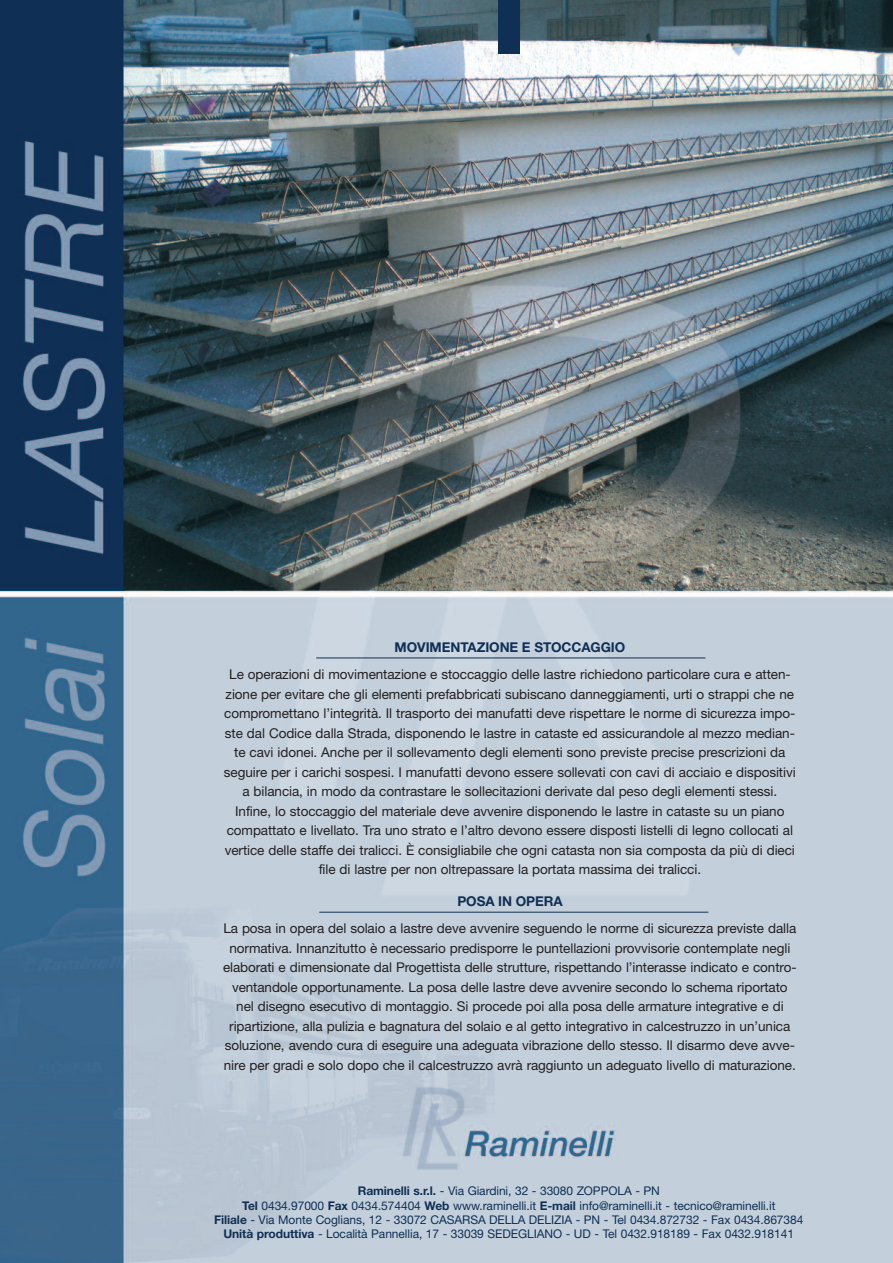
<style>
.page{position:relative;width:893px;height:1263px;background:#fff}
.page>*{position:absolute;margin:0;border:0;box-sizing:border-box;transform-origin:0 0}
.t1{font:13.5px/19.5px "Helvetica Neue";letter-spacing:-.005em;color:#231f20;text-align:center}
.t2{font:700 13.5px "Helvetica Neue";letter-spacing:-.005em;color:#102f54}
.t3{font:12px/14.4px "Helvetica Neue";letter-spacing:-.005em;color:#102f54;text-align:center}
.s1{font-weight:700}
</style>
<div class="page">
<img style="left:0;top:0;width:893px;height:1263px">
<hr style="left:316px;top:658px;width:389px;height:1px;background:#102f54">
<div style="left:498px;top:0;width:22px;height:54px;background:#102f54"></div>
<hr style="left:319px;top:912px;width:389px;height:1px;background:#102f54">
<p class="t2" style="left:395px;top:642px;width:232px">MOVIMENTAZIONE E STOCCAGGIO</p>
<p class="t1" style="left:224px;top:666px;width:573px">Le operazioni di movimentazione e stoccaggio delle lastre richiedono particolare cura e atten&shy;zione per evitare che gli elementi prefabbricati subiscano danneggiamenti, urti o strappi che ne compromettano l’integrità. Il trasporto dei manufatti deve rispettare le norme di sicurezza impo&shy;ste dal Codice dalla Strada, disponendo le lastre in cataste ed assicurandole al mezzo median&shy;te cavi idonei. Anche per il sollevamento degli elementi sono previste precise prescrizioni da seguire per i carichi sospesi. I manufatti devono essere sollevati con cavi di acciaio e dispositivi a bilancia, in modo da contrastare le sollecitazioni derivate dal peso degli elementi stessi.<br>Infine, lo stoccaggio del materiale deve avvenire disponendo le lastre in cataste su un piano compattato e livellato. Tra uno strato e l’altro devono essere disposti listelli di legno collocati al vertice delle staffe dei tralicci. È consigliabile che ogni catasta non sia composta da più di dieci file di lastre per non oltrepassare la portata massima dei tralicci.</p>
<p class="t2" style="left:457px;top:897px;width:107px">POSA IN OPERA</p>
<p class="t1" style="left:223px;top:920px;width:575px">La posa in opera del solaio a lastre deve avvenire seguendo le norme di sicurezza previste dalla normativa. Innanzitutto è necessario predisporre le puntellazioni provvisorie contemplate negli elaborati e dimensionate dal Progettista delle strutture, rispettando l’interasse indicato e contro&shy;ventandole opportunamente. La posa delle lastre deve avvenire secondo lo schema riportato nel disegno esecutivo di montaggio. Si procede poi alla posa delle armature integrative e di ripartizione, alla pulizia e bagnatura del solaio e al getto integrativo in calcestruzzo in un’unica soluzione, avendo cura di eseguire una adeguata vibrazione dello stesso. Il disarmo deve avve&shy;nire per gradi e solo dopo che il calcestruzzo avrà raggiunto un adeguato livello di maturazione.</p>
<p class="t3" style="left:214px;top:1185px;width:591px"><span class="s1">Raminelli s.r.l.</span> - Via Giardini, 32 - 33080 ZOPPOLA - PN<br><span class="s1">Tel</span> 0434.97000 <span class="s1">Fax</span> 0434.574404 <span class="s1">Web</span> www.raminelli.it <span class="s1">E-mail</span> info@raminelli.it - tecnico@raminelli.it<br><span class="s1">Filiale</span> - Via Monte Coglians, 12 - 33072 CASARSA DELLA DELIZIA - PN - Tel 0434.872732 - Fax 0434.867384<br><span class="s1">Unità produttiva</span> - Località Pannellia, 17 - 33039 SEDEGLIANO - UD - Tel 0432.918189 - Fax 0432.918141</p>
</div>
